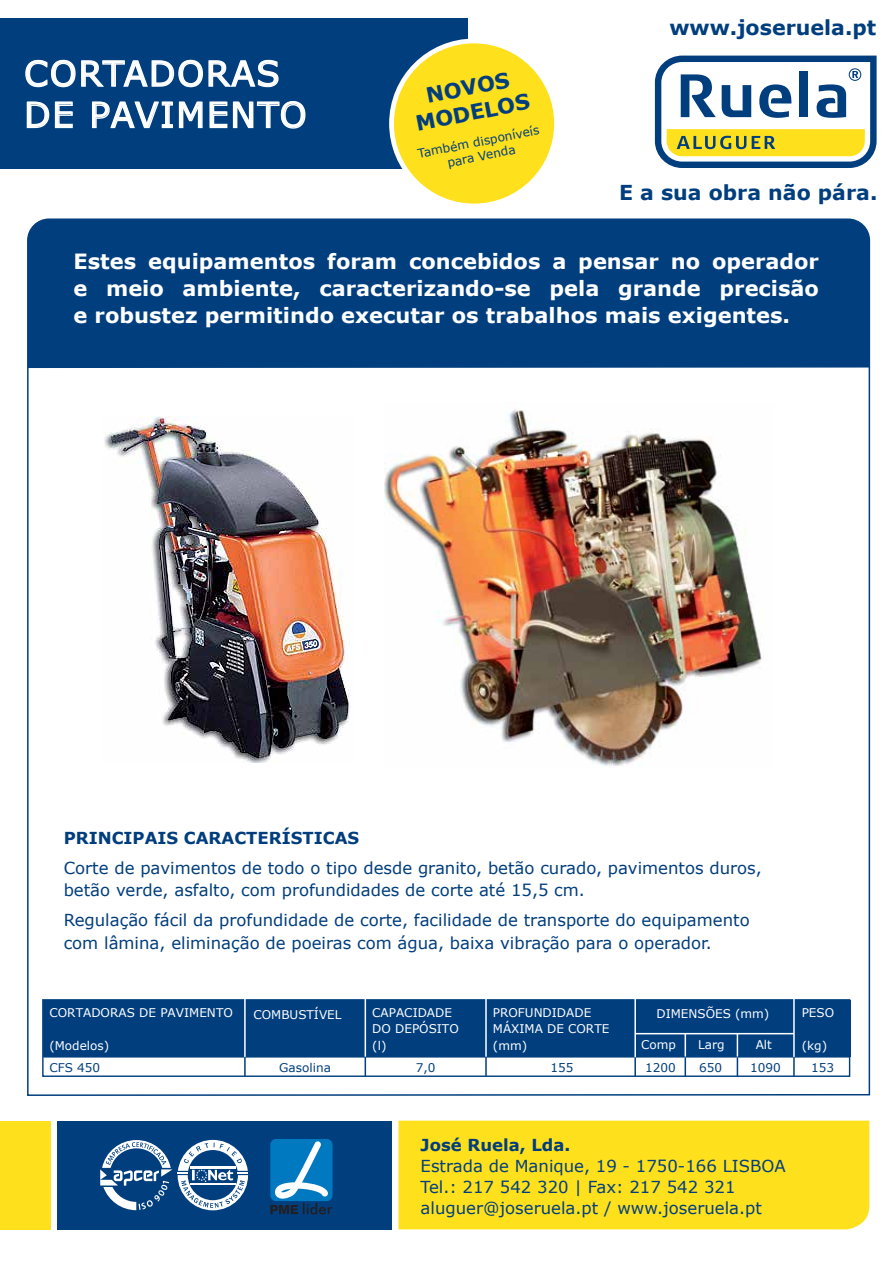
<style>
.page{position:relative;width:893px;height:1263px;background:#fff}
.page>*{position:absolute;margin:0;border:0;box-sizing:border-box;transform-origin:0 0}
.t1{font:34.5px/41.4px "Verdana";letter-spacing:.045em;color:#fff}
.t2{font:700 21px/27px "Verdana";color:#fff;text-align:justify}
.t3{font:700 21px/25.2px "Verdana";color:#003e7e;text-align:center}
.t4{font:700 20.55px "Verdana";color:#003e7e}
.t5{font:16.5px/22.5px "Verdana";color:#003d7d}
.t6{font:16.5px/21px "Verdana";color:#003e7e}
.t7{font:700 16.5px "Verdana";color:#003d7d}
.t8{font:700 16.5px "Verdana";color:#003e7e}
.t9{font:12.15px/14.7px "Verdana";color:#003e7e;text-align:center}
.t10{font:12px/16.5px "Verdana";color:#fff}
.t11{font:12px "Verdana";color:#003e7e}
</style>
<div class="page">
<img style="left:27px;top:218px;width:844px;height:878px">
<svg style="left:655px;top:56px;width:222px;height:112px"></svg>
<div style="left:398px;top:1121px;width:472px;height:109px;background:#ffe01c"></div>
<div style="left:57px;top:1121px;width:335px;height:108px;background:#003e7e"></div>
<div style="left:0;top:1121px;width:50px;height:108px;background:#ffe01c"></div>
<div style="left:0;top:18px;width:468px;height:150px;background:#003e7e"></div>
<svg style="left:25px;top:59px;width:254px;height:29px"></svg>
<svg style="left:26px;top:101px;width:47px;height:28px"></svg>
<svg style="left:92px;top:101px;width:111px;height:28px"></svg>
<svg style="left:209px;top:101px;width:97px;height:28px"></svg>
<svg style="left:100px;top:1140px;width:72px;height:70px"></svg>
<svg style="left:178px;top:1140px;width:70px;height:70px"></svg>
<div style="left:392px;top:41px;width:164px;height:165px;background:#ffe01c;border-radius:50%"></div>
<div style="left:389px;top:39px;width:170px;height:169px;border:5px solid #fff;border-radius:50%"></div>
<div style="left:270px;top:1139px;width:62px;height:62px;background:#0079c1;border-radius:6px"></div>
<svg style="left:270px;top:1141px;width:62px;height:73px"></svg>
<div style="left:43px;top:1000px;width:807px;height:57px;background:#003e7e"></div>
<div style="left:42px;top:999px;width:808px;height:78px;border:1px solid #003e7e"></div>
<hr style="left:43px;top:1056px;width:807px;height:1px;background:#003e7e">
<svg style="left:244px;top:1057px;width:2px;height:19px"></svg>
<hr style="left:244px;top:990px;width:2px;height:67px;background:#fff">
<svg style="left:365px;top:1057px;width:1px;height:19px"></svg>
<hr style="left:365px;top:990px;width:1px;height:67px;background:#fff">
<hr style="left:634px;top:990px;width:2px;height:67px;background:#fff">
<svg style="left:793px;top:1057px;width:2px;height:19px"></svg>
<hr style="left:793px;top:990px;width:2px;height:67px;background:#fff">
<hr style="left:635px;top:1033px;width:159px;height:1px;background:#fff">
<svg style="left:485px;top:1057px;width:2px;height:19px"></svg>
<hr style="left:485px;top:990px;width:2px;height:67px;background:#fff">
<svg style="left:685px;top:1034px;width:1px;height:42px"></svg>
<svg style="left:737px;top:1034px;width:1px;height:42px"></svg>
<svg style="left:634px;top:1057px;width:2px;height:19px"></svg>
<h1 class="t1" style="left:24px;top:52px;width:284px">CORTADORAS<br>DE PAVIMENTO</h1>
<p class="t3" style="left:409px;top:86px;width:117px;rotate:-11deg">NOVOS<br>MODELOS</p>
<p class="t9" style="left:416px;top:146px;width:125px;rotate:-11deg">Também disponíveís para Venda</p>
<p class="t4" style="left:669px;top:13px;width:208px">www.joseruela.pt</p>
<p class="t4" style="left:619px;top:178px;width:260px">E a sua obra não pára.</p>
<p class="t2" style="left:74px;top:247px;width:747px">Estes equipamentos foram concebidos a pensar no operador e meio ambiente, caracterizando-se pela grande precisão e robustez permitindo executar os trabalhos mais exigentes.</p>
<p class="t7" style="left:64px;top:826px;width:297px">PRINCIPAIS CARACTERÍSTICAS</p>
<p class="t5" style="left:64px;top:856px;width:700px">Corte de pavimentos de todo o tipo desde granito, betão curado, pavimentos duros, betão verde, asfalto, com profundidades de corte até 15,5 cm.</p>
<p class="t5" style="left:64px;top:909px;width:687px">Regulação fácil da profundidade de corte, facilidade de transporte do equipamento com lâmina, eliminação de poeiras com água, baixa vibração para o operador.</p>
<p class="t10" style="left:49px;top:1004px;width:185px">CORTADORAS DE PAVIMENTO</p>
<p class="t10" style="left:49px;top:1037px;width:61px">(Modelos)</p>
<p class="t10" style="left:253px;top:1006px;width:90px">COMBUSTÍVEL</p>
<p class="t10" style="left:372px;top:1004px;width:88px">CAPACIDADE<br>DO DEPÓSITO (l)</p>
<p class="t10" style="left:493px;top:1004px;width:118px">PROFUNDIDADE<br>MÁXIMA DE CORTE (mm)</p>
<p class="t10" style="left:656px;top:1005px;width:114px">DIMENSÕES (mm)</p>
<p class="t10" style="left:641px;top:1036px;width:36px">Comp</p>
<p class="t10" style="left:698px;top:1036px;width:28px">Larg</p>
<p class="t10" style="left:756px;top:1036px;width:18px">Alt</p>
<p class="t10" style="left:802px;top:1004px;width:34px">PESO</p>
<p class="t10" style="left:802px;top:1037px;width:27px">(kg)</p>
<p class="t11" style="left:49px;top:1059px;width:52px">CFS 450</p>
<p class="t11" style="left:279px;top:1059px;width:53px">Gasolina</p>
<p class="t11" style="left:550px;top:1059px;width:24px">155</p>
<p class="t11" style="left:811px;top:1059px;width:24px">153</p>
<p class="t11" style="left:416px;top:1059px;width:21px">7,0</p>
<p class="t11" style="left:645px;top:1059px;width:32px">1200</p>
<p class="t11" style="left:699px;top:1059px;width:24px">650</p>
<p class="t11" style="left:750px;top:1059px;width:32px">1090</p>
<p class="t8" style="left:421px;top:1134px;width:151px">José Ruela, Lda.</p>
<p class="t6" style="left:421px;top:1156px;width:367px">Estrada de Manique, 19 - 1750-166 LISBOA<br>Tel.: 217 542 320 | Fax: 217 542 321 aluguer@joseruela.pt / www.joseruela.pt</p>
</div>
